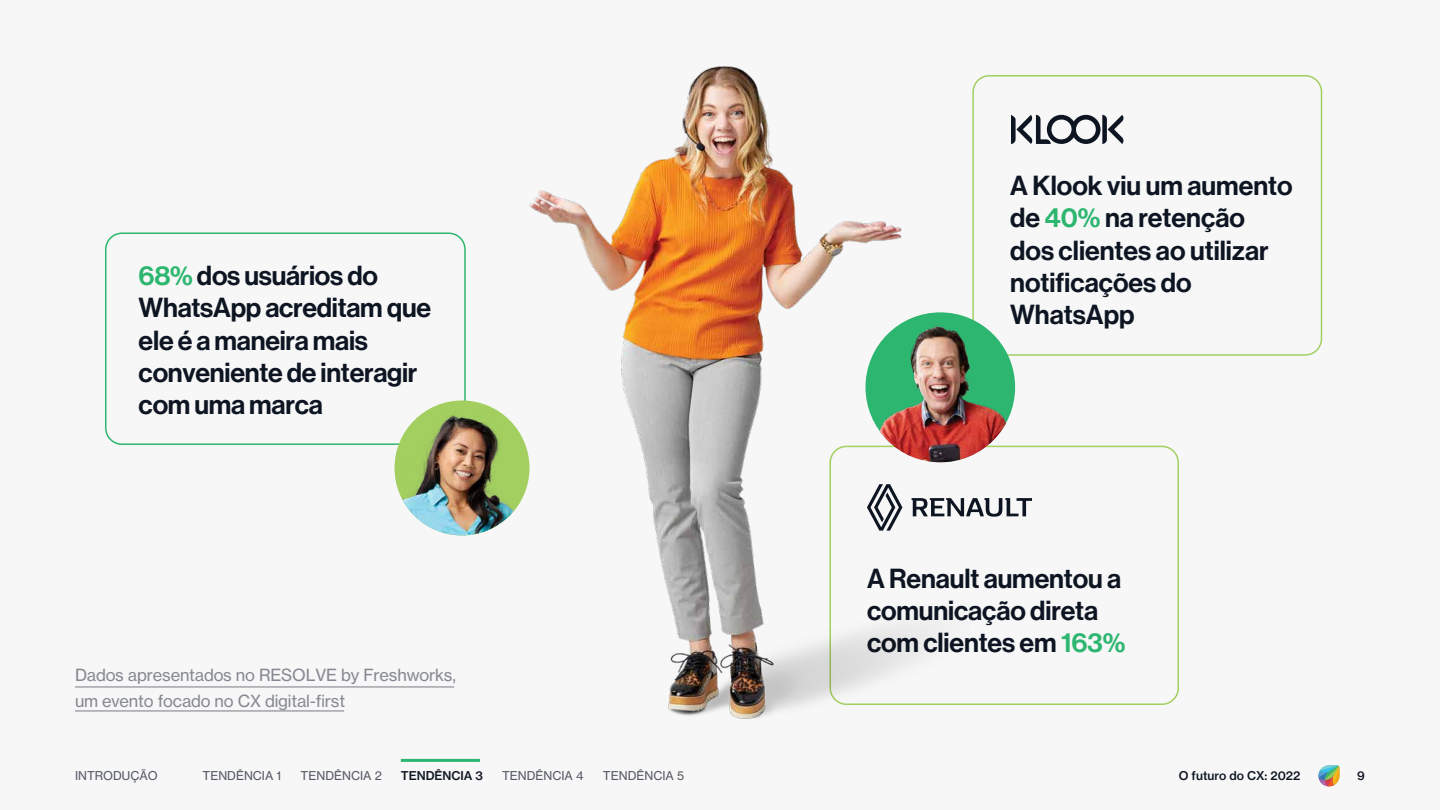
<style>
.page{position:relative;width:1440px;height:810px;background:#f7f7f7}
.page>*{position:absolute;margin:0;border:0;box-sizing:border-box;transform-origin:0 0}
.t1{font:27px/32.4px "N Haas Grotesk DS Pro 65 Md";letter-spacing:-.005em;color:#0e1522}
.t2{font:16.5px/25.8px "N Haas Grotesk TX Pro 55 Rg";letter-spacing:-.01em;color:#858890}
.t3{font:12px "N Haas Grotesk TX Pro 55 Rg";color:#545964}
.t4{font:12px "N Haas Grotesk TX Pro 65 Md";color:#0e1522}
.s1{color:#2db66f}
</style>
<div class="page">
<div style="left:105px;top:232px;width:361px;height:213px;border:2px solid #2db66f;border-radius:16px"></div>
<svg style="left:1011px;top:115px;width:113px;height:29px"></svg>
<div style="left:972px;top:75px;width:350px;height:281px;border:2px solid #a3cf61;border-radius:16px"></div>
<div style="left:829px;top:446px;width:350px;height:259px;border:2px solid #a3cf61;border-radius:16px"></div>
<svg style="left:970px;top:498px;width:62px;height:19px"></svg>
<hr style="left:75px;top:686px;width:379px;height:2px;background:#858890">
<hr style="left:75px;top:710px;width:269px;height:2px;background:#858890">
<hr style="left:401px;top:759px;width:79px;height:3px;background:#2db66f">
<svg style="left:1318px;top:765px;width:22px;height:21px"></svg>
<img style="left:394px;top:400px;width:135px;height:135px;border-radius:68px">
<img style="left:452px;top:66px;width:518px;height:696px">
<img style="left:866px;top:313px;width:149px;height:149px;border-radius:75px">
<p class="t1" style="left:139px;top:260px;width:294px"><span class="s1">68%</span> dos usuários do<br>WhatsApp acreditam que ele é a maneira mais conveniente de interagir com uma marca</p>
<p class="t2" style="left:75px;top:662px;width:382px">Dados apresentados no RESOLVE by Freshworks, um evento focado no CX digital-first</p>
<p class="t1" style="left:1010px;top:170px;width:284px">A Klook viu um aumento de <span class="s1">40%</span> na retenção dos clientes ao utilizar notificações do<br>WhatsApp</p>
<p class="t1" style="left:867px;top:562px;width:260px">A Renault aumentou a comunicação direta com clientes em <span class="s1">163%</span></p>
<p class="t3" style="left:75px;top:768px;width:84px">INTRODUÇÃO</p>
<p class="t3" style="left:203px;top:768px;width:80px">TENDÊNCIA 1</p>
<p class="t3" style="left:301px;top:768px;width:83px">TENDÊNCIA 2</p>
<p class="t4" style="left:401px;top:768px;width:84px">TENDÊNCIA 3</p>
<p class="t3" style="left:502px;top:768px;width:83px">TENDÊNCIA 4</p>
<p class="t3" style="left:603px;top:768px;width:83px">TENDÊNCIA 5</p>
<p class="t4" style="left:1357px;top:768px;width:9px">9</p>
<p class="t4" style="left:1179px;top:768px;width:123px">O futuro do CX: 2022</p>
</div>
